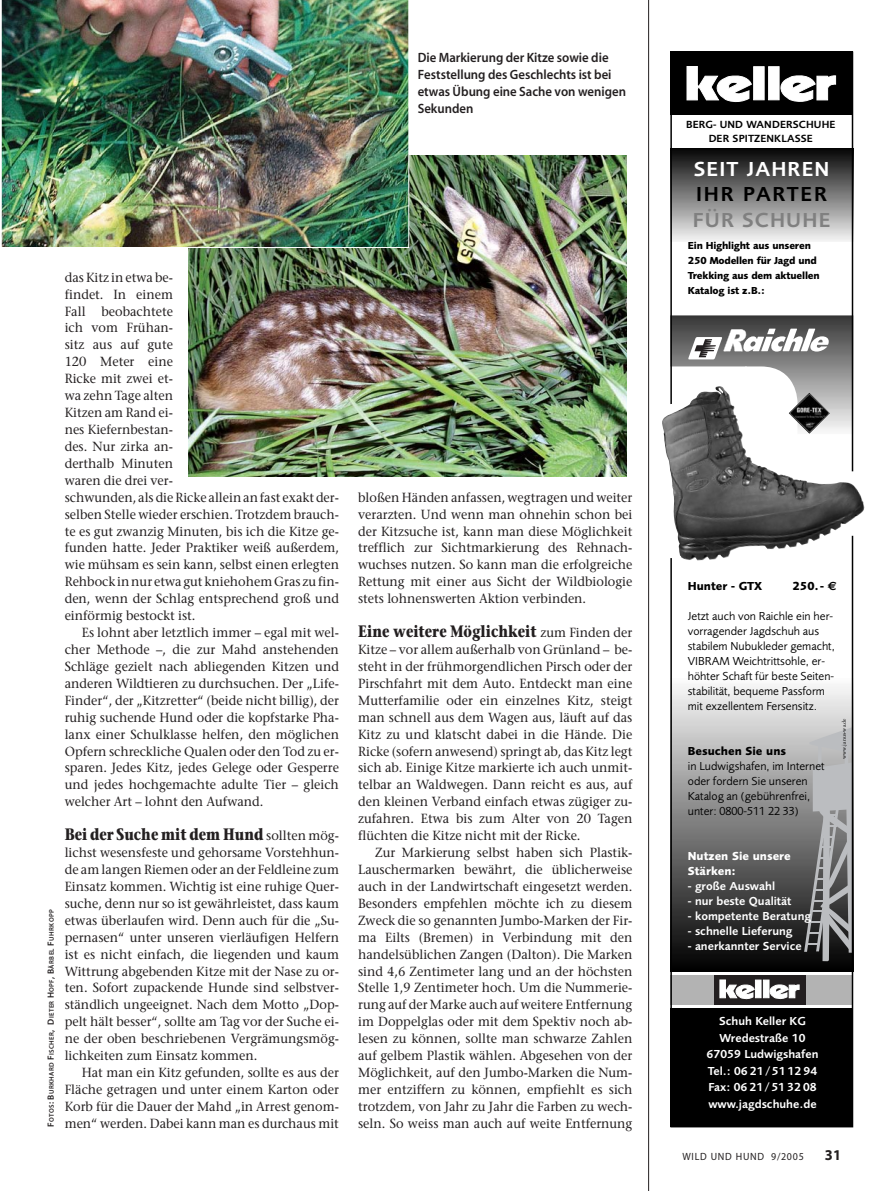
<style>
.page{position:relative;width:891px;height:1191px;background:#fff}
.page>*{position:absolute;margin:0;border:0;box-sizing:border-box;transform-origin:0 0}
.t1{font:600 21px "Foundry Sans";letter-spacing:.055em;color:#fff}
.t2{font:600 21px "Foundry Sans";letter-spacing:.085em;color:#000}
.t3{font:600 21px "Foundry Sans";letter-spacing:.055em;color:#808080}
.t4{font:700 16.5px "Stone Serif";color:#231f20;scale:.8 1}
.t5{font:15px "Myriad D700600";color:#231f20}
.t6{font:13.5px/17px "Myriad B565600";color:#231f20;scale:.95 1}
.t7{font:13.2px/17px "Stone Serif";color:#231f20;text-align:justify;scale:.96 1}
.t8{font:12px/15px "Foundry Sans";color:#000}
.t9{font:600 12px/16.5px "Foundry Sans";color:#fff;text-align:center}
.t10{font:700 12px "Foundry Sans";color:#000}
.t11{font:700 12px/15px "Foundry Sans";color:#fff}
.t12{font:600 10.8px/13.5px "Foundry Sans";letter-spacing:.01em;color:#000;text-align:center}
.t13{font:700 10.5px/15px "Foundry Sans";letter-spacing:-.02em;color:#000}
.t14{font:10.5px "Myriad A400600";letter-spacing:.075em;color:#231f20;scale:.95 1}
.t15{font:9px "Myriad B565600";color:#231f20}
.t16{font:6.75px "Myriad B565600";letter-spacing:.055em;color:#231f20}
.t17{font:6px "Garamond Three";color:#000}
.s1{font-weight:400;font-size:13.2px}
.s2{font-size:9px}
.s3{font-family:"Euro Sans"}
</style>
<div class="page">
<img style="left:1px;top:0;width:864px;height:1191px">
<p class="t6" style="left:418px;top:50px;width:221px">Die Markierung der Kitze sowie die<br>Feststellung des Geschlechts ist bei etwas Übung eine Sache von wenigen<br>Sekunden</p>
<p class="t7" style="left:65px;top:270px;width:287px;text-align:left">das Kitz in etwa be-<br>findet. In einem<br>Fall beobachtete<br>ich vom Frühan-<br>sitz aus auf gute<br>120 Meter eine<br>Ricke mit zwei et-<br>wa zehn Tage alten<br>Kitzen am Rand ei-<br>nes Kiefernbestan-<br>des. Nur zirka an-<br>derthalb Minuten<br>waren die drei ver-<br>schwunden, als die Ricke allein an fast exakt der&shy;selben Stelle wieder erschien. Trotzdem brauch&shy;te es gut zwanzig Minuten, bis ich die Kitze ge&shy;funden hatte. Jeder Praktiker weiß außerdem, wie mühsam es sein kann, selbst einen erlegten<br>Rehbock in nur etwa gut kniehohem Gras zu fin&shy;den, wenn der Schlag entsprechend groß und einförmig bestockt ist.</p>
<p class="t7" style="left:65px;top:625px;width:287px;text-indent:17px">Es lohnt aber letztlich immer – egal mit wel&shy;cher Methode –, die zur Mahd anstehenden Schläge gezielt nach abliegenden Kitzen und anderen Wildtieren zu durchsuchen. Der „Life-Finder“, der „Kitzretter“ (beide nicht billig), der ruhig suchende Hund oder die kopfstarke Pha&shy;lanx einer Schulklasse helfen, den möglichen Opfern schreckliche Qualen oder den Tod zu er&shy;sparen. Jedes Kitz, jedes Gelege oder Gesperre und jedes hochgemachte adulte Tier – gleich welcher Art – lohnt den Aufwand.</p>
<p class="t4" style="left:65px;top:828px;width:344px">Bei der Suche mit dem Hund <span class="s1">sollten mög-</span></p>
<p class="t7" style="left:65px;top:845px;width:287px">lichst wesensfeste und gehorsame Vorstehhun&shy;de am langen Riemen oder an der Feldleine zum Einsatz kommen. Wichtig ist eine ruhige Quer&shy;suche, denn nur so ist gewährleistet, dass kaum etwas überlaufen wird. Denn auch für die „Su&shy;pernasen“ unter unseren vierläufigen Helfern ist es nicht einfach, die liegenden und kaum Wittrung abgebenden Kitze mit der Nase zu or&shy;ten. Sofort zupackende Hunde sind selbstver&shy;ständlich ungeeignet. Nach dem Motto „Dop&shy;pelt hält besser“, sollte am Tag vor der Suche ei&shy;ne der oben beschriebenen Vergrämungsmög&shy;lichkeiten zum Einsatz kommen.</p>
<p class="t7" style="left:65px;top:1065px;width:287px;text-indent:17px">Hat man ein Kitz gefunden, sollte es aus der Fläche getragen und unter einem Karton oder Korb für die Dauer der Mahd „in Arrest genom&shy;men“ werden. Dabei kann man es durchaus mit</p>
<p class="t7" style="left:358px;top:490px;width:287px">bloßen Händen anfassen, wegtragen und weiter verarzten. Und wenn man ohnehin schon bei der Kitzsuche ist, kann man diese Möglichkeit trefflich zur Sichtmarkierung des Rehnach&shy;wuchses nutzen. So kann man die erfolgreiche Rettung mit einer aus Sicht der Wildbiologie stets lohnenswerten Aktion verbinden.</p>
<p class="t4" style="left:358px;top:625px;width:344px">Eine weitere Möglichkeit <span class="s1">zum Finden der</span></p>
<p class="t7" style="left:358px;top:642px;width:287px">Kitze – vor allem außerhalb von Grünland – be&shy;steht in der frühmorgendlichen Pirsch oder der Pirschfahrt mit dem Auto. Entdeckt man eine Mutterfamilie oder ein einzelnes Kitz, steigt man schnell aus dem Wagen aus, läuft auf das Kitz zu und klatscht dabei in die Hände. Die Ricke (sofern anwesend) springt ab, das Kitz legt sich ab. Einige Kitze markierte ich auch unmit&shy;telbar an Waldwegen. Dann reicht es aus, auf den kleinen Verband einfach etwas zügiger zu&shy;zufahren. Etwa bis zum Alter von 20 Tagen flüchten die Kitze nicht mit der Ricke.</p>
<p class="t7" style="left:358px;top:845px;width:287px;text-indent:17px">Zur Markierung selbst haben sich Plastik-Lauschermarken bewährt, die üblicherweise auch in der Landwirtschaft eingesetzt werden.<br>Besonders empfehlen möchte ich zu diesem Zweck die so genannten Jumbo-Marken der Fir&shy;ma Eilts (Bremen) in Verbindung mit den handelsüblichen Zangen (Dalton). Die Marken sind 4,6 Zentimeter lang und an der höchsten Stelle 1,9 Zentimeter hoch. Um die Nummerie&shy;rung auf der Marke auch auf weitere Entfernung im Doppelglas oder mit dem Spektiv noch ab&shy;lesen zu können, sollte man schwarze Zahlen auf gelbem Plastik wählen. Abgesehen von der Möglichkeit, auf den Jumbo-Marken die Num&shy;mer entziffern zu können, empfiehlt es sich trotzdem, von Jahr zu Jahr die Farben zu wech-</p>
<p class="t16" style="left:49px;top:1122px;width:215px;rotate:-90deg">OTOS<span class="s2">: B</span>URKHARD <span class="s2">F</span>ISCHER<span class="s2">, D</span>IETER <span class="s2">H</span>OPF<span class="s2">, B</span>ÄRBEL <span class="s2">F</span>UHRKOPP</p>
<p class="t15" style="left:47px;top:1127px;width:6px;rotate:-90deg">F</p>
<p class="t7" style="left:358px;top:1116px;width:287px">seln. So weiss man auch auf weite Entfernung</p>
<p class="t12" style="left:686px;top:119px;width:151px">BERG- UND WANDERSCHUHE<br>DER SPITZENKLASSE</p>
<h1 class="t1" style="left:694px;top:160px;width:137px">SEIT JAHREN</h1>
<h1 class="t2" style="left:696px;top:186px;width:132px">IHR PARTER</h1>
<h1 class="t3" style="left:693px;top:211px;width:139px">FÜR SCHUHE</h1>
<p class="t13" style="left:688px;top:239px;width:133px">Ein Highlight aus unseren<br>250 Modellen für Jagd und<br>Trekking aus dem aktuellen<br>Katalog ist z.B.:</p>
<p class="t10" style="left:688px;top:581px;width:76px">Hunter - GTX</p>
<p class="t10" style="left:792px;top:581px;width:46px">250.- <span class="s3">€</span></p>
<p class="t8" style="left:688px;top:609px;width:148px">Jetzt auch von Raichle ein her&shy;vorragender Jagdschuh aus stabilem Nubukleder gemacht,<br>VIBRAM Weichtrittsohle, er&shy;höhter Schaft für beste Seiten&shy;stabilität, bequeme Passform mit exzellentem Fersensitz.</p>
<p class="t10" style="left:688px;top:746px;width:100px">Besuchen Sie uns</p>
<p class="t8" style="left:688px;top:759px;width:138px">in Ludwigshafen, im Internet oder fordern Sie unseren<br>Katalog an (gebührenfrei, unter: 0800-511 22 33)</p>
<p class="t11" style="left:688px;top:849px;width:105px">Nutzen Sie unsere<br>Stärken:</p>
<p class="t9" style="left:688px;top:878px;width:89px">- große Auswahl</p>
<p class="t9" style="left:688px;top:893px;width:105px">- nur beste Qualität</p>
<p class="t9" style="left:688px;top:908px;width:125px">- kompetente Beratung</p>
<p class="t9" style="left:688px;top:923px;width:106px">- schnelle Lieferung</p>
<p class="t9" style="left:688px;top:938px;width:115px">- anerkannter Service</p>
<p class="t17" style="left:842px;top:759px;width:42px;rotate:-90deg">www.janus-wa.de</p>
<p class="t9" style="left:706px;top:1014px;width:113px">Schuh Keller KG<br>Wredestraße 10<br>67059 Ludwigshafen<br>Tel.: 06 21/51 12 94<br>Fax: 06 21/51 32 08 www.jagdschuhe.de</p>
<p class="t14" style="left:682px;top:1152px;width:129px">WILD UND HUND 9/2005</p>
<p class="t5" style="left:825px;top:1149px;width:18px">31</p>
</div>
